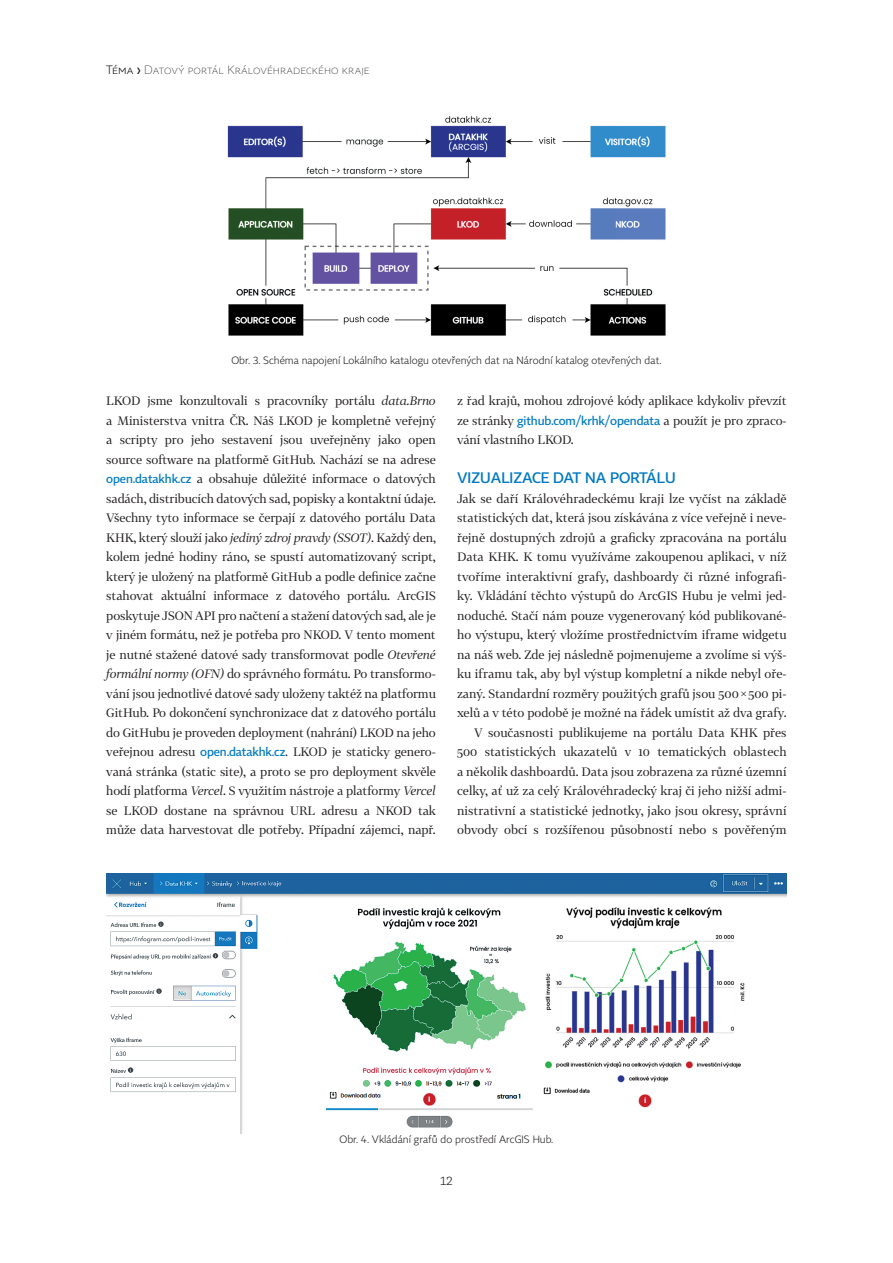
<style>
.page{position:relative;width:893px;height:1263px;background:#fff}
.page>*{position:absolute;margin:0;border:0;box-sizing:border-box;transform-origin:0 0}
.t1{font:500 15px "Tabac Sans";color:#007ac2}
.t2{font:12px/19.5px "Tabac G2";color:#231f20;text-align:justify}
.t3{font:100 12px "Tabac Sans";letter-spacing:.01em;color:#231f20}
.t4{font:300 12px "Tabac Slab";color:#231f20}
.t5{font:300 10.5px "Tabac Sans";color:#231f20}
.s1{font-weight:300}
.s2{font-size:9px}
.s3{font-style:italic}
.s4{font-family:"Tabac Sans";font-weight:500;color:#007ac2}
</style>
<div class="page">
<img style="left:228px;top:116px;width:437px;height:219px">
<img style="left:106px;top:873px;width:681px;height:260px">
<p class="t3" style="left:106px;top:62px;width:265px"><span class="s1">Téma</span> <span class="s2">❯</span> Datový portál Královéhradeckého kraje</p>
<p class="t5" style="left:231px;top:354px;width:432px">Obr. 3. Schéma napojení Lokálního katalogu otevřených dat na Národní katalog otevřených dat.</p>
<p class="t2" style="left:106px;top:391px;width:331px">LKOD jsme konzultovali s pracovníky portálu <span class="s3">data.Brno </span>a Ministerstva vnitra ČR. Náš LKOD je kompletně veřejný a scripty pro jeho sestavení jsou uveřejněny jako open source software na platformě GitHub. Nachází se na adrese <span class="s4">open.datakhk.cz</span> a obsahuje důležité informace o datových sadách, distribucích datových sad, popisky a kontaktní údaje.<br>Všechny tyto informace se čerpají z datového portálu Data KHK, který slouží jako <span class="s3">jediný zdroj pravdy (SSOT)</span>. Každý den, kolem jedné hodiny ráno, se spustí automatizovaný script, který je uložený na platformě GitHub a podle definice začne stahovat aktuální informace z datového portálu. ArcGIS poskytuje JSON API pro načtení a stažení datových sad, ale je v jiném formátu, než je potřeba pro NKOD. V tento moment je nutné stažené datové sady transformovat podle <span class="s3">Otevřené formální normy (OFN)</span> do správného formátu. Po transformo‑ vání jsou jednotlivé datové sady uloženy taktéž na platformu GitHub. Po dokončení synchronizace dat z datového portálu do GitHubu je proveden deployment (nahrání) LKOD na jeho veřejnou adresu <span class="s4">open.datakhk.cz</span>. LKOD je staticky genero‑ vaná stránka (static site), a proto se pro deployment skvěle hodí platforma <span class="s3">Vercel</span>. S využitím nástroje a platformy <span class="s3">Vercel </span>se LKOD dostane na správnou URL adresu a NKOD tak může data harvestovat dle potřeby. Případní zájemci, např.</p>
<p class="t2" style="left:457px;top:391px;width:331px">z řad krajů, mohou zdrojové kódy aplikace kdykoliv převzít ze stránky <span class="s4">github.com/krhk/opendata</span> a použít je pro zpraco‑ vání vlastního LKOD.</p>
<p class="t1" style="left:457px;top:469px;width:220px">VIZUALIZACE DAT NA PORTÁLU</p>
<p class="t2" style="left:457px;top:488px;width:331px;text-align:right">Jak se daří Královéhradeckému kraji lze vyčíst na základě statistických dat, která jsou získávána z více veřejně i neve‑ řejně dostupných zdrojů a graficky zpracována na portálu Data KHK. K tomu využíváme zakoupenou aplikaci, v níž tvoříme interaktivní grafy, dashboardy či různé infografi‑ ky. Vkládání těchto výstupů do ArcGIS Hubu je velmi jed‑ noduché. Stačí nám pouze vygenerovaný kód publikované‑ ho výstupu, který vložíme prostřednictvím iframe widgetu na náš web. Zde jej následně pojmenujeme a zvolíme si výš‑ ku iframu tak, aby byl výstup kompletní a nikde nebyl oře‑ zaný. Standardní rozměry použitých grafů jsou 500 × 500 pi‑ xelů a v této podobě je možné na řádek umístit až dva grafy.<br>V současnosti publikujeme na portálu Data KHK přes 500 statistických ukazatelů v 10 tematických oblastech a několik dashboardů. Data jsou zobrazena za různé územní celky, ať už za celý Královéhradecký kraj či jeho nižší admi‑ nistrativní a statistické jednotky, jako jsou okresy, správní obvody obcí s rozšířenou působností nebo s pověřeným</p>
<p class="t5" style="left:340px;top:1133px;width:215px">Obr. 4. Vkládání grafů do prostředí ArcGIS Hub.</p>
<p class="t4" style="left:440px;top:1174px;width:14px">12</p>
</div>
